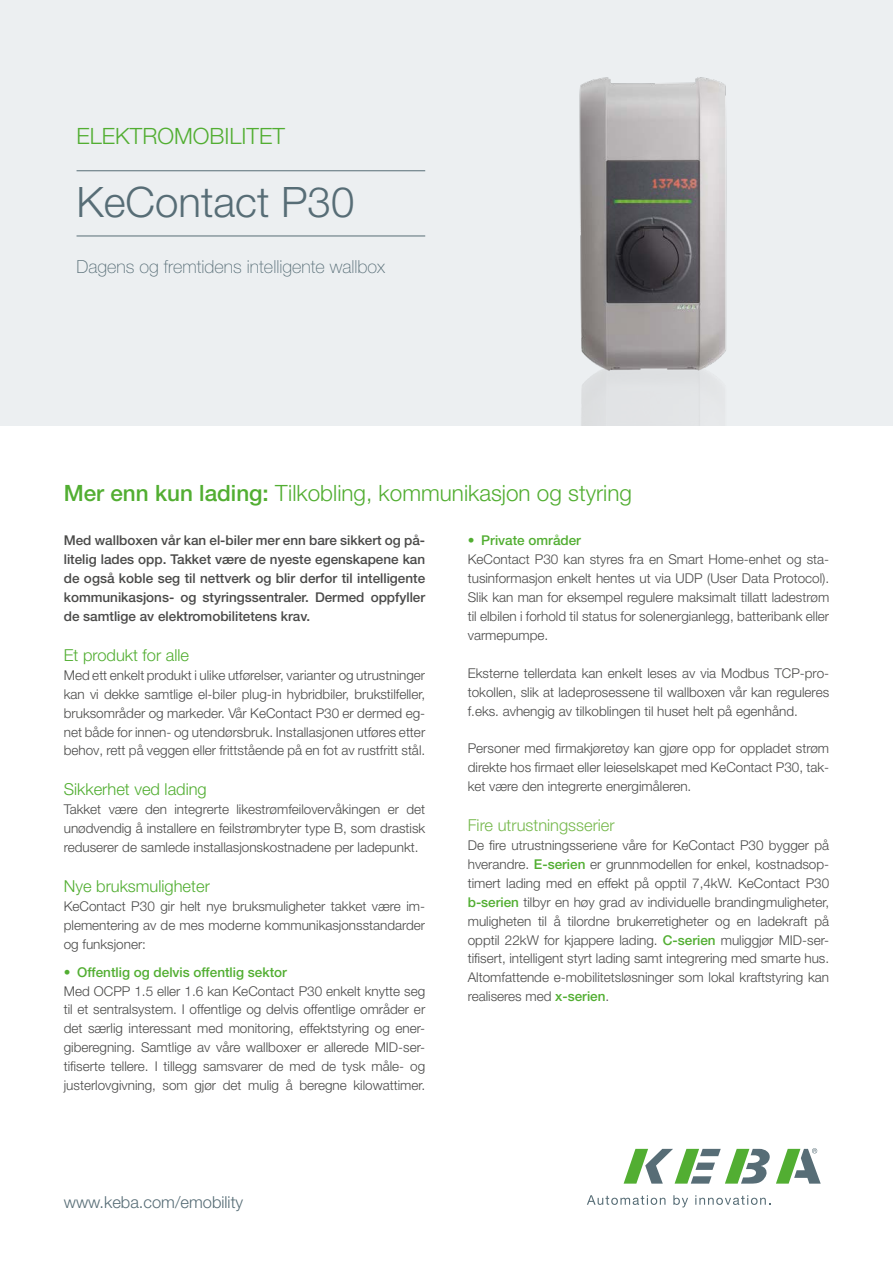
<style>
.page{position:relative;width:893px;height:1263px;background:#fff}
.page>*{position:absolute;margin:0;border:0;box-sizing:border-box;transform-origin:0 0}
.t1{font:300 42px "Helvetica Neue LT Pro";color:#576d76}
.t2{font:300 22.5px "Helvetica Neue LT Pro";color:#52ae32}
.t3{font:100 18px "Helvetica Neue LT Pro";color:#576d76}
.t4{font:300 16.5px "Helvetica Neue LT Pro";color:#52ae32}
.t5{font:300 16.5px "Helvetica Neue LT Pro";color:#576d76}
.t6{font:300 16.5px "Helvetica Neue LT Pro";color:#77b94e}
.t7{font:300 13.5px/18.9px "Helvetica Neue LT Pro";color:#4a4a49;text-align:justify}
.t8{font:500 13.5px/18.9px "Helvetica Neue LT Pro";color:#4a4a49;text-align:justify}
.t9{font:500 13.5px "Helvetica Neue LT Pro";color:#52ae32}
.s1{font-weight:500}
.s2{font-weight:500;color:#52ae32}
</style>
<div class="page">
<div style="left:0;top:0;width:893px;height:425px;background:#eceff1"></div>
<hr style="left:77px;top:170px;width:348px;height:1px;background:#576d76">
<hr style="left:77px;top:236px;width:348px;height:1px;background:#576d76">
<svg style="left:624px;top:1149px;width:146px;height:34px"></svg>
<svg style="left:776px;top:1148px;width:45px;height:35px"></svg>
<svg style="left:587px;top:1195px;width:78px;height:10px"></svg>
<svg style="left:673px;top:1195px;width:15px;height:12px"></svg>
<svg style="left:695px;top:1195px;width:75px;height:10px"></svg>
<img style="left:579px;top:77px;width:148px;height:348px">
<h2 class="t2" style="left:77px;top:122px;width:210px">ELEKTROMOBILITET</h2>
<h1 class="t1" style="left:77px;top:177px;width:279px">KeContact P30</h1>
<h3 class="t3" style="left:77px;top:256px;width:310px">Dagens og fremtidens intelligente wallbox</h3>
<h2 class="t2" style="left:64px;top:479px;width:570px"><span class="s1">Mer enn kun lading:</span> Tilkobling, kommunikasjon og styring</h2>
<p class="t8" style="left:64px;top:531px;width:363px">Med wallboxen vår kan el-biler mer enn bare sikkert og på&shy;litelig lades opp. Takket være de nyeste egenskapene kan de også koble seg til nettverk og blir derfor til intelligente kommunikasjons- og styringssentraler. Dermed oppfyller de samtlige av elektromobilitetens krav.</p>
<p class="t4" style="left:64px;top:645px;width:127px">Et produkt for alle</p>
<p class="t7" style="left:64px;top:665px;width:363px">Med ett enkelt produkt i ulike utførelser, varianter og utrustninger kan vi dekke samtlige el-biler plug-in hybridbiler, brukstilfeller, bruksområder og markeder. Vår KeContact P30 er dermed eg&shy;net både for innen- og utendørsbruk. Installasjonen utføres etter behov, rett på veggen eller frittstående på en fot av rustfritt stål.</p>
<p class="t4" style="left:64px;top:779px;width:145px">Sikkerhet ved lading</p>
<p class="t7" style="left:64px;top:800px;width:363px">Takket være den integrerte likestrømfeilovervåkingen er det unødvendig å installere en feilstrømbryter type B, som drastisk reduserer de samlede installasjonskostnadene per ladepunkt.</p>
<p class="t4" style="left:64px;top:876px;width:148px">Nye bruksmuligheter</p>
<p class="t7" style="left:64px;top:896px;width:363px">KeContact P30 gir helt nye bruksmuligheter takket være im&shy;plementering av de mes moderne kommunikasjonsstandarder og funksjoner:</p>
<p class="t9" style="left:64px;top:964px;width:225px">• Offentlig og delvis offentlig sektor</p>
<p class="t7" style="left:64px;top:981px;width:363px">Med OCPP 1.5 eller 1.6 kan KeContact P30 enkelt knytte seg til et sentralsystem. I offentlige og delvis offentlige områder er det særlig interessant med monitoring, effektstyring og ener&shy;giberegning. Samtlige av våre wallboxer er allerede MID-ser&shy;tifiserte tellere. I tillegg samsvarer de med de tysk måle- og justerlovgivning, som gjør det mulig å beregne kilowattimer.</p>
<p class="t5" style="left:64px;top:1191px;width:181px">www.keba.com/emobility</p>
<p class="t9" style="left:468px;top:532px;width:115px">• Private områder</p>
<p class="t7" style="left:468px;top:550px;width:363px">KeContact P30 kan styres fra en Smart Home-enhet og sta&shy;tusinformasjon enkelt hentes ut via UDP (User Data Protocol).<br>Slik kan man for eksempel regulere maksimalt tillatt ladestrøm til elbilen i forhold til status for solenergianlegg, batteribank eller varmepumpe.</p>
<p class="t7" style="left:468px;top:663px;width:363px">Eksterne tellerdata kan enkelt leses av via Modbus TCP-pro&shy;tokollen, slik at ladeprosessene til wallboxen vår kan reguleres f.eks. avhengig av tilkoblingen til huset helt på egenhånd.</p>
<p class="t7" style="left:468px;top:739px;width:363px">Personer med firmakjøretøy kan gjøre opp for oppladet strøm direkte hos firmaet eller leieselskapet med KeContact P30, tak&shy;ket være den integrerte energimåleren.</p>
<p class="t6" style="left:468px;top:815px;width:148px">Fire utrustningsserier</p>
<p class="t7" style="left:468px;top:835px;width:363px">De fire utrustningsseriene våre for KeContact P30 bygger på hverandre. <span class="s2">E-serien</span> er grunnmodellen for enkel, kostnadsop&shy;timert lading med en effekt på opptil 7,4kW. KeContact P30 <span class="s2">b-serien</span> tilbyr en høy grad av individuelle brandingmuligheter, muligheten til å tilordne brukerretigheter og en ladekraft på opptil 22kW for kjappere lading. <span class="s2">C-serien</span> muliggjør MID-ser&shy;tifisert, intelligent styrt lading samt integrering med smarte hus.<br>Altomfattende e-mobilitetsløsninger som lokal kraftstyring kan realiseres med <span class="s2">x-serien</span>.</p>
</div>
